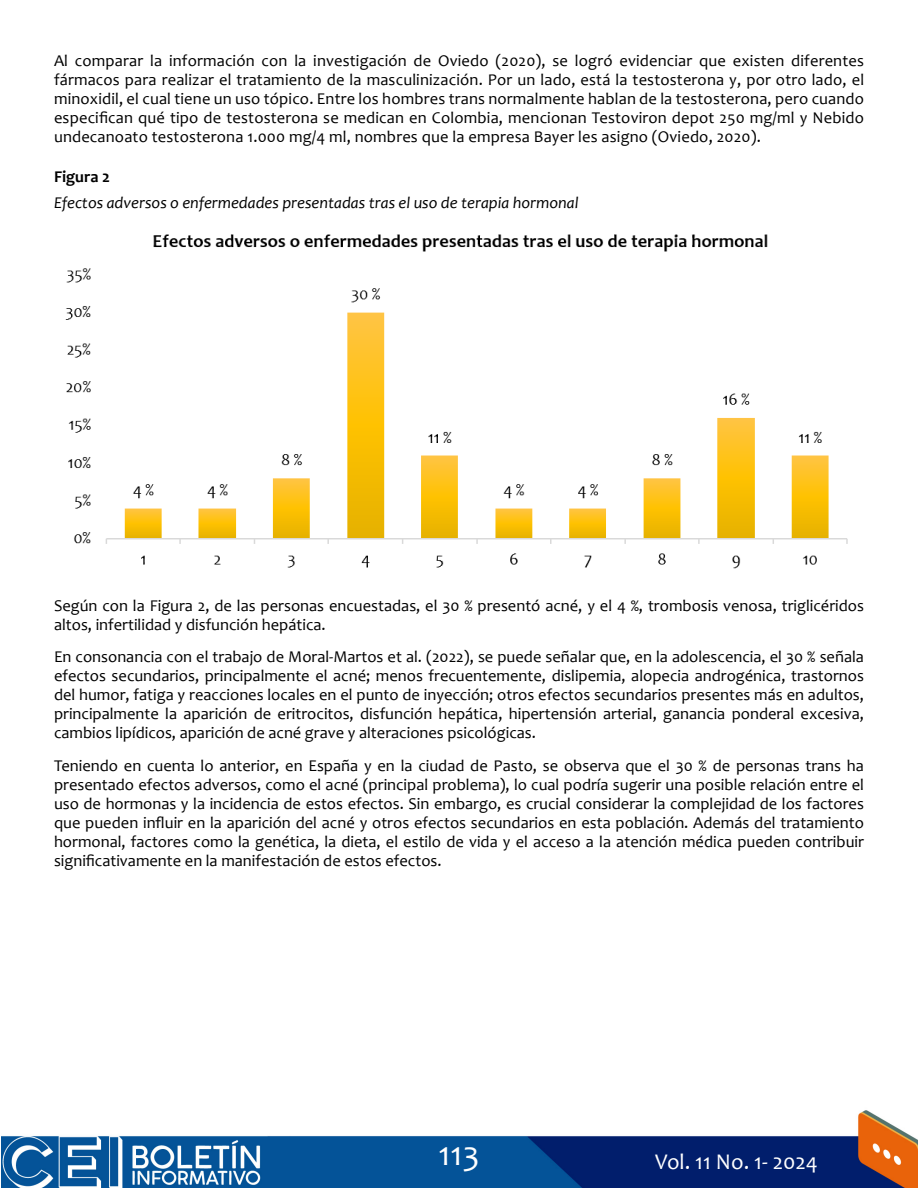
<style>
.page{position:relative;width:918px;height:1188px;background:#fff}
.page>*{position:absolute;margin:0;border:0;box-sizing:border-box;transform-origin:0 0}
.t1{font:34.5px "Candara";color:#fff}
.t2{font:22.5px "Candara";color:#fff}
.t3{font:16.5px/18.9px "Candara";color:#000;text-align:justify}
.t4{font:italic 16.5px "Candara";color:#000}
.t5{font:700 16.5px "Candara";color:#000}
</style>
<div class="page">
<img style="left:1px;top:1110px;width:917px;height:78px">
<img style="left:65px;top:234px;width:783px;height:335px">
<p class="t3" style="left:54px;top:51px;width:812px">Al comparar la información con la investigación de Oviedo (2020), se logró evidenciar que existen diferentes fármacos para realizar el tratamiento de la masculinización. Por un lado, está la testosterona y, por otro lado, el minoxidil, el cual tiene un uso tópico. Entre los hombres trans normalmente hablan de la testosterona, pero cuando especifican qué tipo de testosterona se medican en Colombia, mencionan Testoviron depot 250 mg/ml y Nebido undecanoato testosterona 1.000 mg/4 ml, nombres que la empresa Bayer les asigno (Oviedo, 2020).</p>
<p class="t5" style="left:54px;top:167px;width:58px">Figura 2</p>
<p class="t4" style="left:54px;top:192px;width:526px">Efectos adversos o enfermedades presentadas tras el uso de terapia hormonal</p>
<p class="t3" style="left:54px;top:596px;width:812px">Según con la Figura 2, de las personas encuestadas, el 30 % presentó acné, y el 4 %, trombosis venosa, triglicéridos altos, infertilidad y disfunción hepática.</p>
<p class="t3" style="left:54px;top:647px;width:812px">En consonancia con el trabajo de Moral-Martos et al. (2022), se puede señalar que, en la adolescencia, el 30 % señala efectos secundarios, principalmente el acné; menos frecuentemente, dislipemia, alopecia androgénica, trastornos del humor, fatiga y reacciones locales en el punto de inyección; otros efectos secundarios presentes más en adultos, principalmente la aparición de eritrocitos, disfunción hepática, hipertensión arterial, ganancia ponderal excesiva, cambios lipídicos, aparición de acné grave y alteraciones psicológicas.</p>
<p class="t3" style="left:54px;top:756px;width:812px">Teniendo en cuenta lo anterior, en España y en la ciudad de Pasto, se observa que el 30 % de personas trans ha presentado efectos adversos, como el acné (principal problema), lo cual podría sugerir una posible relación entre el uso de hormonas y la incidencia de estos efectos. Sin embargo, es crucial considerar la complejidad de los factores que pueden influir en la aparición del acné y otros efectos secundarios en esta población. Además del tratamiento hormonal, factores como la genética, la dieta, el estilo de vida y el acceso a la atención médica pueden contribuir significativamente en la manifestación de estos efectos.</p>
<h1 class="t1" style="left:439px;top:1132px;width:42px">113</h1>
<h2 class="t2" style="left:655px;top:1147px;width:164px">Vol. 11 No. 1- 2024</h2>
</div>
